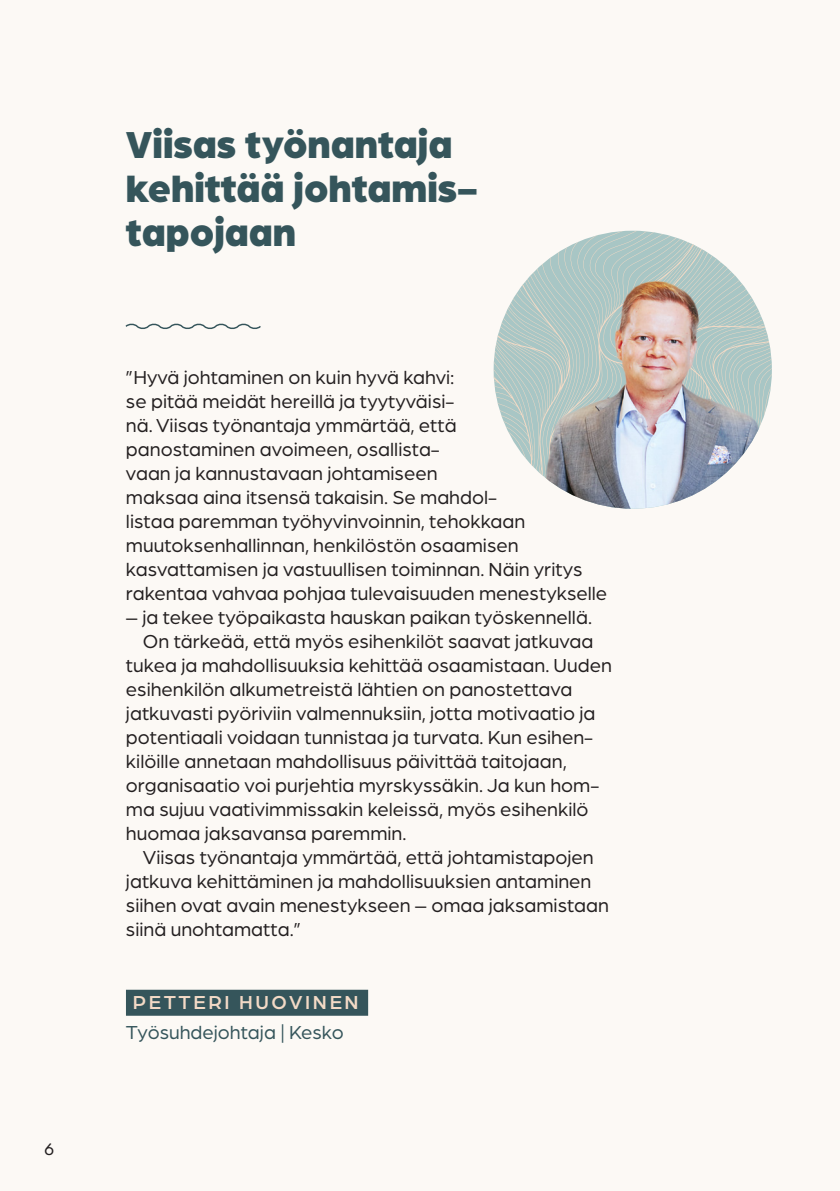
<style>
.page{position:relative;width:840px;height:1191px;background:#fff}
.page>*{position:absolute;margin:0;border:0;box-sizing:border-box;transform-origin:0 0}
.Otsikko_2{font:900 40px "Arboria";color:#35555b}
.Leipis_sis{font:20px/24px "Arboria";color:#231f20}
.Leipis{font:20px/24px "Arboria";color:#231f20}
.Titteli_2{font:20px "Arboria";color:#35555b}
.Nimi{font:500 20px "Arboria";letter-spacing:.13em;color:#f3dac6}
.t1{font:18px "Arboria";color:#231f20}
</style>
<div class="page">
<div style="left:0;top:0;width:839px;height:1191px;background:#fcf9f5"></div>
<svg style="left:568px;top:231px;width:130px;height:16px;fill:#acc7c5"></svg>
<div style="left:126px;top:989px;width:242px;height:26px;background:#35555b"></div>
<svg style="left:125px;top:323px;width:136px;height:6px"></svg>
<img style="left:493px;top:247px;width:278px;height:262px">
<p class="t1" style="left:44px;top:1137px;width:12px">6</p>
<p class="Otsikko_2" style="left:126px;top:116px;width:328px">Viisas työnantaja</p>
<p class="Otsikko_2" style="left:126px;top:160px;width:353px">kehittää johtamis-</p>
<p class="Otsikko_2" style="left:126px;top:204px;width:171px">tapojaan</p>
<p class="Leipis" style="left:126px;top:365px;width:482px">”Hyvä johtaminen on kuin hyvä kahvi:<br>se pitää meidät hereillä ja tyytyväisi-<br>nä. Viisas työnantaja ymmärtää, että<br>panostaminen avoimeen, osallista-<br>vaan ja kannustavaan johtamiseen<br>maksaa aina itsensä takaisin. Se mahdol-<br>listaa paremman työhyvinvoinnin, tehokkaan muutoksenhallinnan, henkilöstön osaamisen kasvattamisen ja vastuullisen toiminnan. Näin yritys rakentaa vahvaa pohjaa tulevaisuuden menestykselle</p>
<p class="Leipis" style="left:126px;top:605px;width:467px">– ja tekee työpaikasta hauskan paikan työskennellä.</p>
<p class="Leipis_sis" style="left:126px;top:629px;width:487px;text-indent:17px">On tärkeää, että myös esihenkilöt saavat jatkuvaa tukea ja mahdollisuuksia kehittää osaamistaan. Uuden esihenkilön alkumetreistä lähtien on panostettava jatkuvasti pyöriviin valmennuksiin, jotta motivaatio ja potentiaali voidaan tunnistaa ja turvata. Kun esihen&shy;kilöille annetaan mahdollisuus päivittää taitojaan, organisaatio voi purjehtia myrskyssäkin. Ja kun hom&shy;ma sujuu vaativimmissakin keleissä, myös esihenkilö huomaa jaksavansa paremmin.</p>
<p class="Leipis_sis" style="left:126px;top:845px;width:484px;text-indent:17px">Viisas työnantaja ymmärtää, että johtamistapojen jatkuva kehittäminen ja mahdollisuuksien antaminen siihen ovat avain menestykseen – omaa jaksamistaan siinä unohtamatta.”</p>
<p class="Nimi" style="left:133px;top:988px;width:227px">PETTERI HUOVINEN</p>
<p class="Titteli_2" style="left:126px;top:1019px;width:219px">Työsuhdejohtaja | Kesko</p>
</div>
